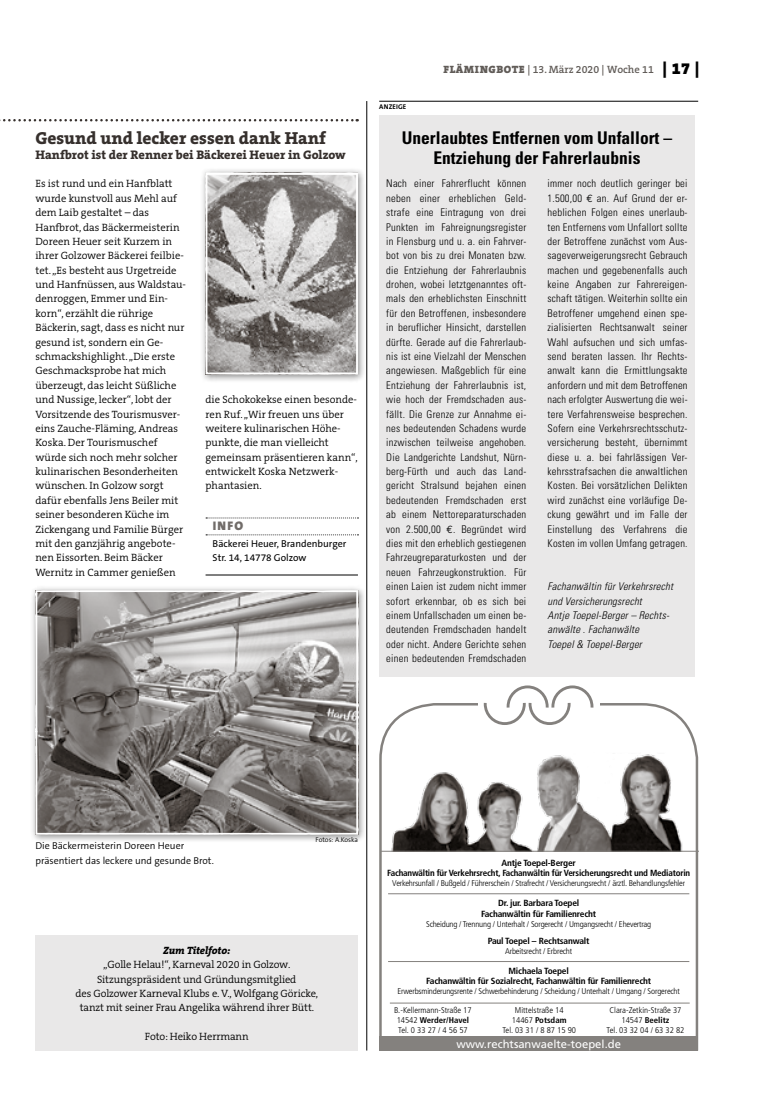
<style>
.page{position:relative;width:762px;height:1117px;background:#fff}
.page>*{position:absolute;margin:0;border:0;box-sizing:border-box;transform-origin:0 0}
.t1{font:700 condensed 17.5px/20px "Univers";color:#000;text-align:center}
.t2{font:800 17.5px "The Serif B W8";color:#36302d}
.t3{font:800 12.5px "The Serif B W8";color:#36302d}
.t4{font:900 12.5px "The Sans B W9";color:#716c69}
.t5{font:11.25px "Frutiger";color:#fff}
.t6{font:300 condensed 10.62px/14.4px "Univers";letter-spacing:.02em;color:#000;text-align:justify}
.t7{font:300 10.62px/14.4px "The Serif B W4";color:#000}
.t8{font:italic 300 condensed 10.62px/14.4px "Univers";letter-spacing:.02em;color:#000}
.t9{font:600 10.62px "The Serif B W6";color:#615c58}
.t10{font:italic 800 10.62px "The Serif B W8";letter-spacing:-.01em;color:#000}
.t11{font:300 10px/14.4px "The Sans B W4";color:#000}
.t12{font:10px/14.4px "The Sans B W5 Plain";color:#000}
.t13{font:700 condensed 8.88px/10px "Frutiger";letter-spacing:-.02em;color:#000;text-align:center;scale:1.05 1}
.t14{font:300 condensed 8.38px "Frutiger";letter-spacing:-.02em;color:#000;scale:1.05 1}
.t15{font:300 condensed 8.38px "Frutiger";color:#000;scale:1.05 1}
.t16{font:700 condensed 8.38px "Frutiger";color:#000;scale:1.05 1}
.t17{font:300 6.88px "The Sans B W4";color:#000}
.t18{font:700 6.88px "The Sans B W7";letter-spacing:.025em;color:#000}
.s1{font-family:"The Serif B W9";font-weight:900}
.s2{font-family:"The Serif B W9";font-weight:900;font-size:16.25px;color:#000}
.s3{font-family:"Euro Mono Std";font-weight:400;font-stretch:normal}
.s4{font-weight:300}
</style>
<div class="page">
<hr style="left:366px;top:101px;width:1px;height:949px;background:#000">
<svg style="left:0;top:119px;width:358px;height:2px"></svg>
<svg style="left:206px;top:517px;width:152px;height:1px"></svg>
<svg style="left:206px;top:534px;width:152px;height:1px"></svg>
<hr style="left:206px;top:574px;width:152px;height:1px;background:#000">
<div style="left:200px;top:167px;width:166px;height:215px;background:#000;opacity:.45"></div>
<img style="left:209px;top:176px;width:146px;height:195px">
<div style="left:206px;top:173px;width:152px;height:201px;border:2px solid #fff"></div>
<div style="left:30px;top:584px;width:336px;height:258px;background:#000;opacity:.45"></div>
<img style="left:38px;top:593px;width:317px;height:238px">
<div style="left:35px;top:590px;width:323px;height:244px;border:2px solid #fff"></div>
<div style="left:35px;top:935px;width:323px;height:115px;background:#e9e8e8"></div>
<svg style="left:379px;top:703px;width:319px;height:333px"></svg>
<div style="left:379px;top:1036px;width:319px;height:14px;background:#84817e"></div>
<hr style="left:388px;top:893px;width:301px;height:1px;background:#84817e">
<hr style="left:388px;top:960px;width:301px;height:1px;background:#84817e">
<hr style="left:390px;top:1002px;width:300px;height:1px;background:#84817e">
<img style="left:390px;top:752px;width:297px;height:98px">
<hr style="left:380px;top:850px;width:318px;height:1px;background:#84817e">
<div style="left:478px;top:702px;width:122px;height:9px;background:#fff"></div>
<svg style="left:482px;top:685px;width:113px;height:41px"></svg>
<div style="left:379px;top:115px;width:315px;height:561px;background:#e9e8e8"></div>
<hr style="left:379px;top:101px;width:319px;height:1px;background:#000">
<h1 class="t2" style="left:35px;top:126px;width:292px">Gesund und lecker essen dank Hanf</h1>
<p class="t3" style="left:35px;top:146px;width:312px">Hanfbrot ist der Renner bei Bäckerei Heuer in Golzow</p>
<p class="t7" style="left:35px;top:177px;width:152px">Es ist rund und ein Hanfblatt wurde kunstvoll aus Mehl auf dem Laib gestaltet – das<br>Hanfbrot, das Bäckermeisterin<br>Doreen Heuer seit Kurzem in ihrer Golzower Bäckerei feilbie&shy;tet. „Es besteht aus Urgetreide und Hanfnüssen, aus Waldstau&shy;denroggen, Emmer und Ein&shy;korn“, erzählt die rührige<br>Bäckerin, sagt, dass es nicht nur gesund ist, sondern ein Ge&shy;schmackshighlight. „Die erste<br>Geschmacksprobe hat mich überzeugt, das leicht Süßliche und Nussige, lecker“, lobt der<br>Vorsitzende des Tourismusver&shy;eins Zauche-Fläming, Andreas<br>Koska. Der Tourismuschef würde sich noch mehr solcher kulinarischen Besonderheiten wünschen. In Golzow sorgt dafür ebenfalls Jens Beiler mit seiner besonderen Küche im<br>Zickengang und Familie Bürger mit den ganzjährig angebote&shy;nen Eissorten. Beim Bäcker<br>Wernitz in Cammer genießen</p>
<p class="t7" style="left:206px;top:392px;width:154px">die Schokokekse einen besonde&shy;ren Ruf. „Wir freuen uns über weitere kulinarischen Höhe&shy;punkte, die man vielleicht gemeinsam präsentieren kann“, entwickelt Koska Netzwerk&shy;phantasien.</p>
<p class="t4" style="left:213px;top:517px;width:32px">INFO</p>
<p class="t12" style="left:213px;top:536px;width:135px">Bäckerei Heuer, Brandenburger<br>Str. 14, 14778 Golzow</p>
<p class="t18" style="left:379px;top:102px;width:29px">ANZEIGE</p>
<p class="t9" style="left:444px;top:63px;width:257px"><span class="s1">FLÄMINGBOTE</span> | 13. März 2020 | Woche 11 <span class="s2">| 17 |</span></p>
<h1 class="t1" style="left:402px;top:128px;width:272px">Unerlaubtes Entfernen vom Unfallort –<br>Entziehung der Fahrerlaubnis</h1>
<p class="t6" style="left:386px;top:176px;width:141px">Nach einer Fahrerflucht können neben einer erheblichen Geld&shy;strafe eine Eintragung von drei Punkten im Fahreignungsregister in Flensburg und u. a. ein Fahrver&shy;bot von bis zu drei Monaten bzw. die Entziehung der Fahrerlaubnis drohen, wobei letztgenanntes oft&shy;mals den erheblichsten Einschnitt für den Betroffenen, insbesondere in beruflicher Hinsicht, darstellen dürfte. Gerade auf die Fahrerlaub&shy;nis ist eine Vielzahl der Menschen angewiesen. Maßgeblich für eine Entziehung der Fahrerlaubnis ist, wie hoch der Fremdschaden aus&shy;fällt. Die Grenze zur Annahme ei&shy;nes bedeutenden Schadens wurde inzwischen teilweise angehoben.<br>Die Landgerichte Landshut, Nürn&shy;berg-Fürth und auch das Land&shy;gericht Stralsund bejahen einen bedeutenden Fremdschaden erst ab einem Nettoreparaturschaden von 2.500,00 <span class="s3">€</span>. Begründet wird dies mit den erheblich gestiegenen Fahrzeugreparaturkosten und der neuen Fahrzeugkonstruktion. Für einen Laien ist zudem nicht immer sofort erkennbar, ob es sich bei einem Unfallschaden um einen be&shy;deutenden Fremdschaden handelt oder nicht. Andere Gerichte sehen einen bedeutenden Fremdschaden</p>
<p class="t6" style="left:547px;top:176px;width:141px">immer noch deutlich geringer bei 1.500,00 <span class="s3">€</span> an. Auf Grund der er&shy;heblichen Folgen eines unerlaub&shy;ten Entfernens vom Unfallort sollte der Betroffene zunächst vom Aus&shy;sageverweigerungsrecht Gebrauch machen und gegebenenfalls auch keine Angaben zur Fahrereigen&shy;schaft tätigen. Weiterhin sollte ein Betroffener umgehend einen spe&shy;zialisierten Rechtsanwalt seiner Wahl aufsuchen und sich umfas&shy;send beraten lassen. Ihr Rechts&shy;anwalt kann die Ermittlungsakte anfordern und mit dem Betroffenen nach erfolgter Auswertung die wei&shy;tere Verfahrensweise besprechen.<br>Sofern eine Verkehrsrechtsschutz&shy;versicherung besteht, übernimmt diese u. a. bei fahrlässigen Ver&shy;kehrsstrafsachen die anwaltlichen Kosten. Bei vorsätzlichen Delikten wird zunächst eine vorläufige De&shy;ckung gewährt und im Falle der Einstellung des Verfahrens die Kosten im vollen Umfang getragen.</p>
<p class="t8" style="left:547px;top:579px;width:127px">Fachanwältin für Verkehrsrecht und Versicherungsrecht<br>Antje Toepel-Berger – Rechts&shy;anwälte . Fachanwälte<br>Toepel &amp; Toepel-Berger</p>
<p class="t11" style="left:35px;top:838px;width:180px">Die Bäckermeisterin Doreen Heuer präsentiert das leckere und gesunde Brot.</p>
<p class="t17" style="left:316px;top:835px;width:44px">Fotos: A.Koska</p>
<p class="t10" style="left:163px;top:943px;width:68px">Zum Titelfoto:</p>
<p class="t7" style="left:76px;top:957px;width:244px;text-align:center">„Golle Helau!“, Karneval 2020 in Golzow.<br>Sitzungspräsident und Gründungsmitglied<br>des Golzower Karneval Klubs e. V., Wolfgang Göricke, tanzt mit seiner Frau Angelika während ihrer Bütt.</p>
<p class="t7" style="left:145px;top:1029px;width:105px">Foto: Heiko Herrmann</p>
<p class="t13" style="left:387px;top:857px;width:290px">Antje Toepel-Berger<br>Fachanwältin für Verkehrsrecht, Fachanwältin für Versicherungsrecht und Mediatorin</p>
<p class="t14" style="left:392px;top:878px;width:280px">Verkehrsunfall / Bußgeld / Führerschein / Strafrecht / Versicherungsrecht / ärztl. Behandlungsfehler</p>
<p class="t13" style="left:481px;top:898px;width:111px">Dr. jur. Barbara Toepel<br>Fachanwältin für Familienrecht</p>
<p class="t14" style="left:426px;top:918px;width:216px">Scheidung / Trennung / Unterhalt / Sorgerecht / Umgangsrecht / Ehevertrag</p>
<p class="t13" style="left:488px;top:935px;width:98px">Paul Toepel – Rechtsanwalt</p>
<p class="t14" style="left:505px;top:945px;width:65px">Arbeitsrecht / Erbrecht</p>
<p class="t13" style="left:426px;top:965px;width:216px">Michaela Toepel<br>Fachanwältin für Sozialrecht, Fachanwältin für Familienrecht</p>
<p class="t14" style="left:397px;top:986px;width:270px">Erwerbsminderungsrente / Schwerbehinderung / Scheidung / Unterhalt / Umgang / Sorgerecht</p>
<p class="t15" style="left:394px;top:1005px;width:75px">B.-Kellermann-Straße 17</p>
<p class="t15" style="left:515px;top:1005px;width:48px">Mittelstraße 14</p>
<p class="t15" style="left:609px;top:1005px;width:70px">Clara-Zetkin-Straße 37</p>
<p class="t16" style="left:397px;top:1014px;width:71px"><span class="s4">14542</span> Werder/Havel</p>
<p class="t16" style="left:512px;top:1014px;width:53px"><span class="s4">14467</span> Potsdam</p>
<p class="t16" style="left:621px;top:1014px;width:47px"><span class="s4">14547</span> Beelitz</p>
<p class="t15" style="left:398px;top:1024px;width:68px">Tel. 0 33 27 / 4 56 57</p>
<p class="t15" style="left:502px;top:1024px;width:72px">Tel. 03 31 / 8 87 15 90</p>
<p class="t15" style="left:606px;top:1024px;width:76px">Tel. 03 32 04 / 63 32 82</p>
<p class="t5" style="left:456px;top:1036px;width:166px">www.rechtsanwaelte-toepel.de</p>
</div>
